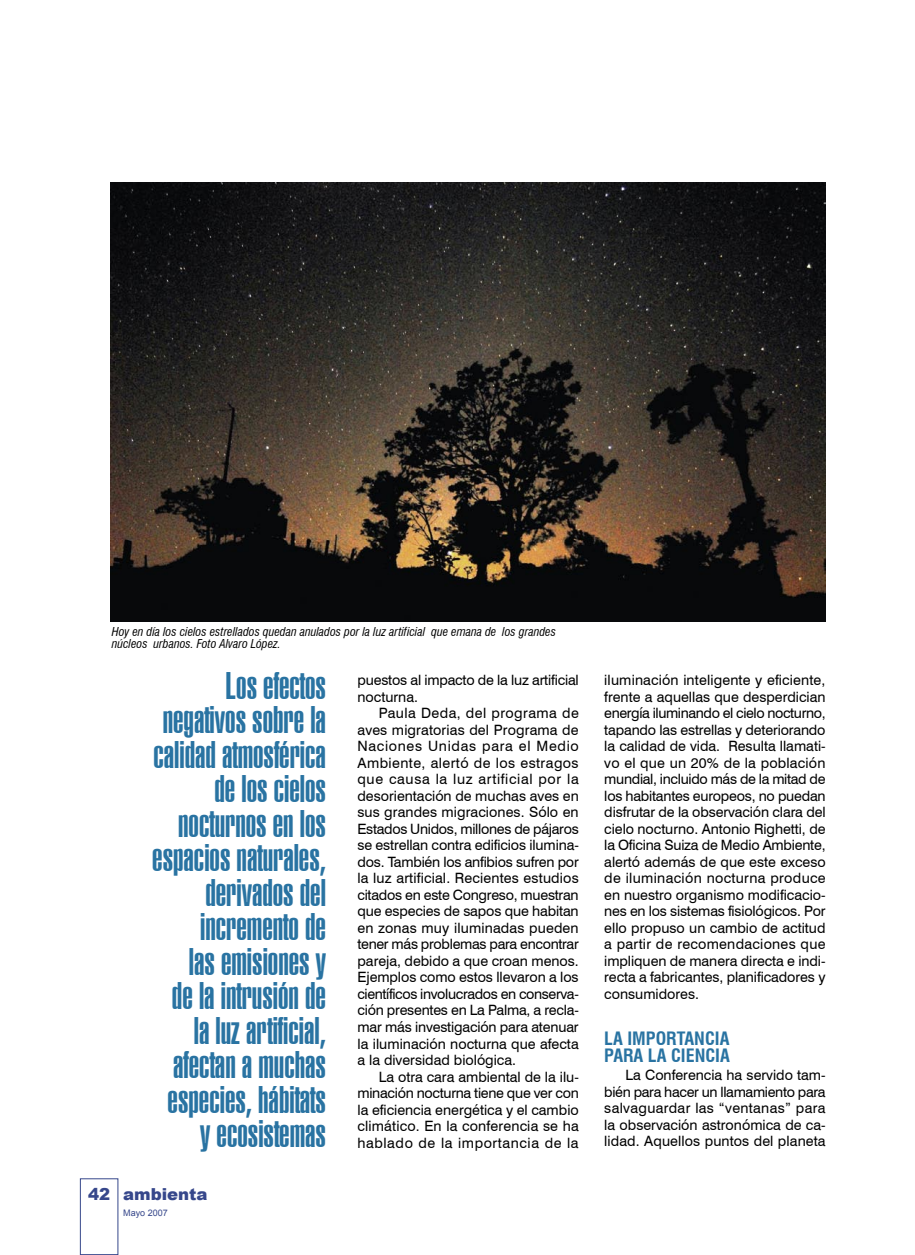
<style>
.page{position:relative;width:915px;height:1255px;background:#fff}
.page>*{position:absolute;margin:0;border:0;box-sizing:border-box;transform-origin:0 0}
.sumario{font:900 extra-condensed 37.5px/34.5px "Swiss 911 BT";color:#2973a2;text-align:right}
.Ladillo{font:700 condensed 18px/16.5px "Swiss 721 BT";color:#2973a2}
.t1{font:900 16.5px "Arial";color:#36478b}
.Texto_general{font:14.25px/16.5px "Swiss 721 BT";color:#000;text-align:justify}
.Pié_de_foto{font:italic condensed 12px/12px "Swiss 721 BT";color:#000}
.t2{font:9px "Arial";color:#36478b}
</style>
<div class="page">
<div style="left:80px;top:1178px;width:38px;height:76px;border:1px solid #36478b"></div>
<img style="left:111px;top:183px;width:713px;height:438px">
<p class="Pié_de_foto" style="left:112px;top:625px;width:445px">Hoy en día los cielos estrellados quedan anulados por la luz artificial que emana de los grandes núcleos urbanos. Foto Alvaro López.</p>
<p class="t1" style="left:88px;top:1181px;width:24px">42</p>
<p class="sumario" style="left:152px;top:669px;width:175px">Los efectos negativos sobre la calidad atmosférica de los cielos nocturnos en los espacios naturales, derivados del incremento de<br>las emisiones y<br>de la intrusión de la luz artificial, afectan a muchas especies, hábitats y ecosistemas</p>
<p class="t1" style="left:123px;top:1181px;width:86px">ambienta</p>
<p class="t2" style="left:123px;top:1207px;width:46px">Mayo 2007</p>
<p class="Texto_general" style="left:357px;top:672px;width:223px">puestos al impacto de la luz artificial nocturna.</p>
<p class="Texto_general" style="left:357px;top:705px;width:223px;text-indent:21px">Paula Deda, del programa de aves migratorias del Programa de Naciones Unidas para el Medio Ambiente, alertó de los estragos que causa la luz artificial por la desorientación de muchas aves en sus grandes migraciones. Sólo en Estados Unidos, millones de pájaros se estrellan contra edificios ilumina&shy;dos. También los anfibios sufren por la luz artificial. Recientes estudios citados en este Congreso, muestran que especies de sapos que habitan en zonas muy iluminadas pueden tener más problemas para encontrar pareja, debido a que croan menos.<br>Ejemplos como estos llevaron a los científicos involucrados en conserva&shy;ción presentes en La Palma, a recla&shy;mar más investigación para atenuar la iluminación nocturna que afecta a la diversidad biológica.</p>
<p class="Texto_general" style="left:357px;top:1068px;width:223px;text-indent:21px">La otra cara ambiental de la ilu&shy;minación nocturna tiene que ver con la eficiencia energética y el cambio climático. En la conferencia se ha hablado de la importancia de la</p>
<p class="Texto_general" style="left:604px;top:672px;width:223px">iluminación inteligente y eficiente, frente a aquellas que desperdician energía iluminando el cielo nocturno, tapando las estrellas y deteriorando la calidad de vida. Resulta llamati&shy;vo el que un 20% de la población mundial, incluido más de la mitad de los habitantes europeos, no puedan disfrutar de la observación clara del cielo nocturno. Antonio Righetti, de la Oficina Suiza de Medio Ambiente, alertó además de que este exceso de iluminación nocturna produce en nuestro organismo modificacio&shy;nes en los sistemas fisiológicos. Por ello propuso un cambio de actitud a partir de recomendaciones que impliquen de manera directa e indi&shy;recta a fabricantes, planificadores y consumidores.</p>
<p class="Ladillo" style="left:604px;top:1030px;width:127px">LA IMPORTANCIA<br>PARA LA CIENCIA</p>
<p class="Texto_general" style="left:604px;top:1066px;width:223px;text-indent:21px">La Conferencia ha servido tam&shy;bién para hacer un llamamiento para salvaguardar las “ventanas” para la observación astronómica de ca&shy;lidad. Aquellos puntos del planeta</p>
</div>
